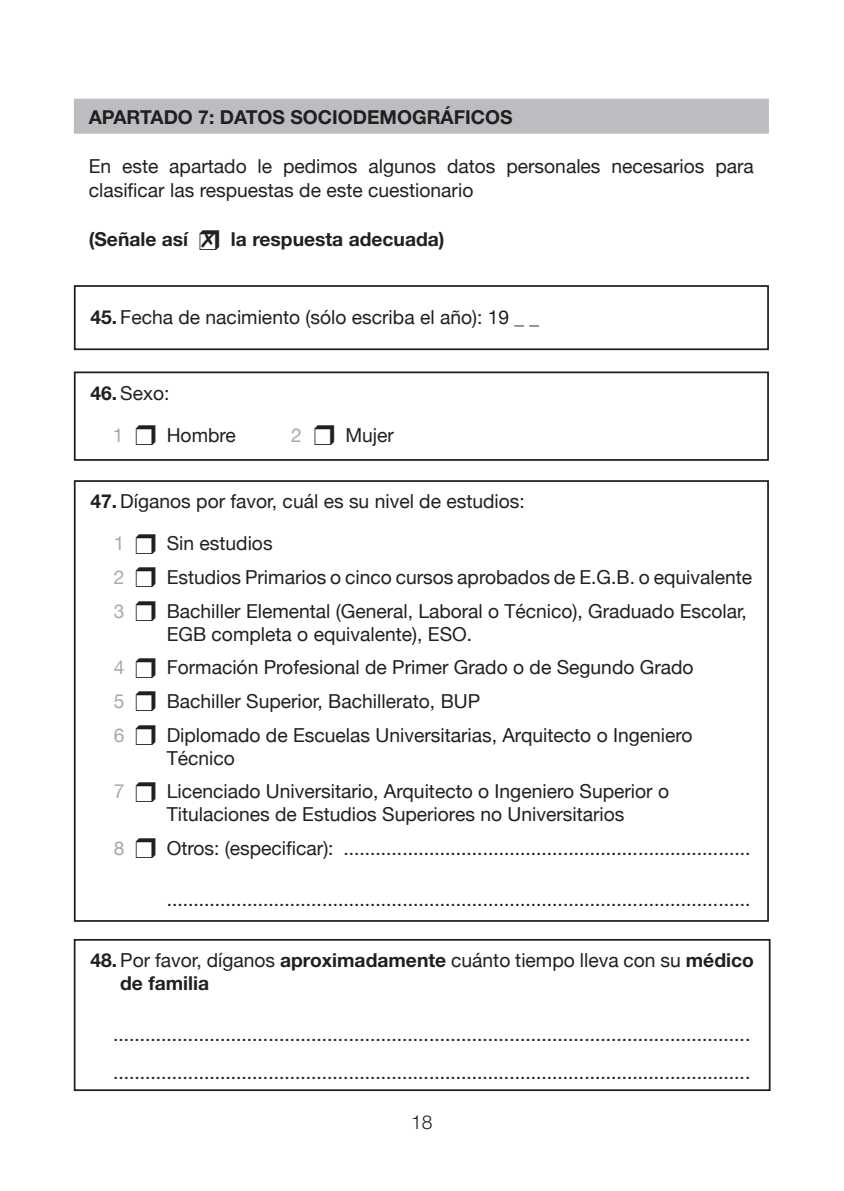
<style>
.page{position:relative;width:844px;height:1191px;background:#fff}
.page>*{position:absolute;margin:0;border:0;box-sizing:border-box;transform-origin:0 0}
.t1{font:19.25px/23.1px "Helvetica Neue";color:#231f20}
.t2{font:700 19.25px "Helvetica Neue";color:#231f20}
.t3{font:19.25px "Helvetica Neue";color:#a8a9ad}
.t4{font:300 19.25px "Helvetica Neue";color:#231f20}
.s1{font-weight:700}
.s2{color:#a8a9ad}
</style>
<div class="page">
<div style="left:74px;top:99px;width:694px;height:35px;background:#bcbdc0"></div>
<div style="left:74px;top:285px;width:694px;height:65px;border:2px solid #231f20"></div>
<div style="left:74px;top:480px;width:694px;height:441px;border:2px solid #231f20"></div>
<div style="left:74px;top:371px;width:694px;height:90px;border:2px solid #231f20"></div>
<div style="left:74px;top:939px;width:696px;height:152px;border:2px solid #231f20"></div>
<p class="t2" style="left:89px;top:105px;width:425px">APARTADO 7: DATOS SOCIODEMOGRÁFICOS</p>
<p class="t1" style="left:89px;top:153px;width:666px;line-height:24.5px">En este apartado le pedimos algunos datos personales necesarios para clasificar las respuestas de este cuestionario</p>
<p class="t2" style="left:89px;top:227px;width:101px">(Señale así</p>
<p class="t2" style="left:231px;top:227px;width:215px">la respuesta adecuada)</p>
<p class="t1" style="left:90px;top:305px;width:450px"><span class="s1">45.</span> Fecha de nacimiento (sólo escriba el año): 19 _ _</p>
<p class="t1" style="left:113px;top:371px;width:58px;line-height:42px;text-indent:-22px"><span class="s1">46.</span> Sexo:<br><span class="s2">1</span></p>
<p class="t1" style="left:167px;top:423px;width:71px">Hombre</p>
<p class="t3" style="left:291px;top:423px;width:12px">2</p>
<p class="t1" style="left:345px;top:423px;width:50px">Mujer</p>
<p class="t1" style="left:114px;top:480px;width:412px;line-height:42px;text-indent:-23px"><span class="s1">47.</span> Díganos por favor, cuál es su nivel de estudios:<br><span class="s2">1</span></p>
<p class="t1" style="left:167px;top:532px;width:107px">Sin estudios</p>
<p class="t3" style="left:114px;top:565px;width:12px">2</p>
<p class="t1" style="left:167px;top:565px;width:587px">Estudios Primarios o cinco cursos aprobados de E.G.B. o equivalente</p>
<p class="t3" style="left:114px;top:599px;width:12px">3</p>
<p class="t1" style="left:167px;top:599px;width:581px">Bachiller Elemental (General, Laboral o Técnico), Graduado Escolar,<br>EGB completa o equivalente), ESO.</p>
<p class="t3" style="left:114px;top:656px;width:12px">4</p>
<p class="t1" style="left:167px;top:655px;width:528px">Formación Profesional de Primer Grado o de Segundo Grado</p>
<p class="t3" style="left:114px;top:689px;width:12px">5</p>
<p class="t1" style="left:167px;top:689px;width:315px">Bachiller Superior, Bachillerato, BUP</p>
<p class="t3" style="left:114px;top:723px;width:12px">6</p>
<p class="t1" style="left:167px;top:723px;width:527px">Diplomado de Escuelas Universitarias, Arquitecto o Ingeniero<br>Técnico</p>
<p class="t3" style="left:114px;top:780px;width:12px">7</p>
<p class="t1" style="left:167px;top:779px;width:503px">Licenciado Universitario, Arquitecto o Ingeniero Superior o<br>Titulaciones de Estudios Superiores no Universitarios</p>
<p class="t3" style="left:114px;top:836px;width:12px">8</p>
<p class="t1" style="left:167px;top:836px;width:585px">Otros: (especificar): ............................................................................</p>
<p class="t1" style="left:167px;top:887px;width:585px">.............................................................................................................</p>
<p class="t1" style="left:120px;top:948px;width:635px;text-indent:-30px"><span class="s1">48.</span> Por favor, díganos <span class="s1">aproximadamente</span> cuánto tiempo lleva con su <span class="s1">médico de familia</span></p>
<p class="t1" style="left:113px;top:1015px;width:638px;line-height:37.1px">....................................................................................................................... .......................................................................................................................</p>
<p class="t4" style="left:411px;top:1110px;width:23px">18</p>
</div>
